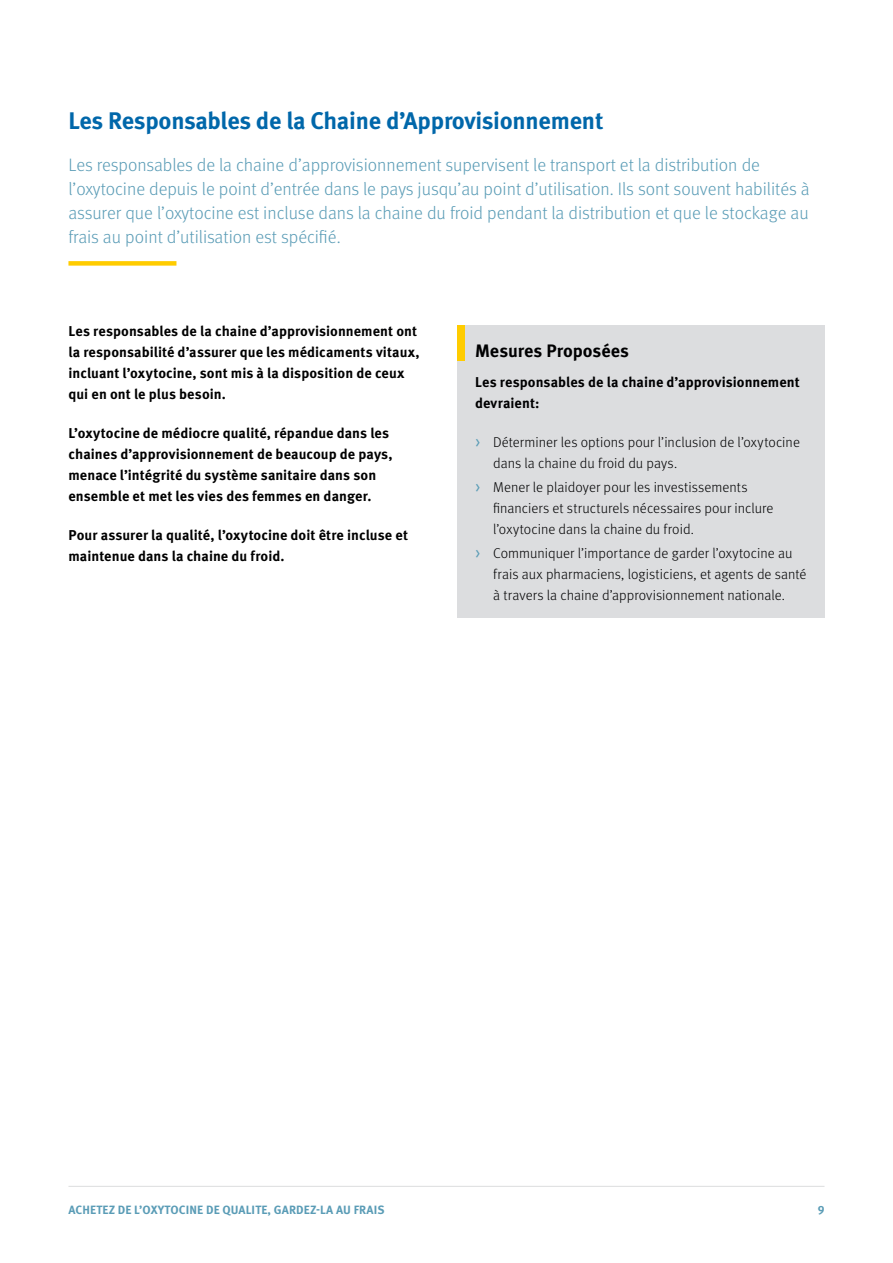
<style>
.page{position:relative;width:893px;height:1263px;background:#fff}
.page>*{position:absolute;margin:0;border:0;box-sizing:border-box;transform-origin:0 0}
.t1{font:700 24px "Meta OT";letter-spacing:-.01em;color:#0067aa}
.Intro{font:300 18px/24px "Meta OT";color:#5a9cb6}
.t2{font:700 18px "Meta OT";letter-spacing:-.005em;color:#000001}
.Copytext{font:700 14.25px/21px "Meta OT";letter-spacing:.005em;color:#000001}
.t3{font:300 14.25px/21px "Meta OT";letter-spacing:.005em;color:#000001}
.t4{font:700 12px "Meta OT";letter-spacing:.01em;color:#5a9cb6}
.s1{font-family:"Meta OT Norm";font-weight:400;font-size:18px;color:#5a9cb6}
</style>
<div class="page">
<hr style="left:68px;top:1186px;width:756px;height:1px;background:#dcdddf">
<div style="left:68px;top:261px;width:108px;height:5px;background:#fc0"></div>
<div style="left:457px;top:325px;width:367px;height:293px;background:#dcdddf"></div>
<div style="left:457px;top:325px;width:7px;height:36px;background:#fc0"></div>
<h1 class="t1" style="left:68px;top:106px;width:536px">Les Responsables de la Chaine d’Approvisionnement</h1>
<p class="Intro" style="left:68px;top:153px;width:743px">Les responsables de la chaine d’approvisionnement supervisent le transport et la distribution de l’oxytocine depuis le point d’entrée dans le pays jusqu’au point d’utilisation. Ils sont souvent habilités à assurer que l’oxytocine est incluse dans la chaine du froid pendant la distribution et que le stockage au frais au point d’utilisation est spécifié.</p>
<p class="Copytext" style="left:68px;top:321px;width:353px">Les responsables de la chaine d’approvisionnement ont la responsabilité d’assurer que les médicaments vitaux, incluant l’oxytocine, sont mis à la disposition de ceux qui en ont le plus besoin.</p>
<p class="Copytext" style="left:68px;top:423px;width:326px">L’oxytocine de médiocre qualité, répandue dans les chaines d’approvisionnement de beaucoup de pays, menace l’intégrité du système sanitaire dans son ensemble et met les vies des femmes en danger.</p>
<p class="Copytext" style="left:68px;top:525px;width:341px">Pour assurer la qualité, l’oxytocine doit être incluse et maintenue dans la chaine du froid.</p>
<h4 class="t2" style="left:475px;top:339px;width:155px">Mesures Proposées</h4>
<p class="Copytext" style="left:475px;top:372px;width:326px">Les responsables de la chaine d’approvisionnement devraient:</p>
<p class="t3" style="left:493px;top:432px;width:308px;text-indent:-18px"><span class="s1">›</span> Déterminer les options pour l’inclusion de l’oxytocine dans la chaine du froid du pays.</p>
<p class="t3" style="left:493px;top:477px;width:282px;text-indent:-18px"><span class="s1">›</span> Mener le plaidoyer pour les investissements financiers et structurels nécessaires pour inclure l’oxytocine dans la chaine du froid.</p>
<p class="t3" style="left:493px;top:543px;width:315px;text-indent:-18px"><span class="s1">›</span> Communiquer l’importance de garder l’oxytocine au frais aux pharmaciens, logisticiens, et agents de santé à travers la chaine d’approvisionnement nationale.</p>
<p class="t4" style="left:69px;top:1202px;width:317px">ACHETEZ DE L’OXYTOCINE DE QUALITE, GARDEZ-LA AU FRAIS</p>
<p class="t4" style="left:818px;top:1202px;width:8px">9</p>
</div>
